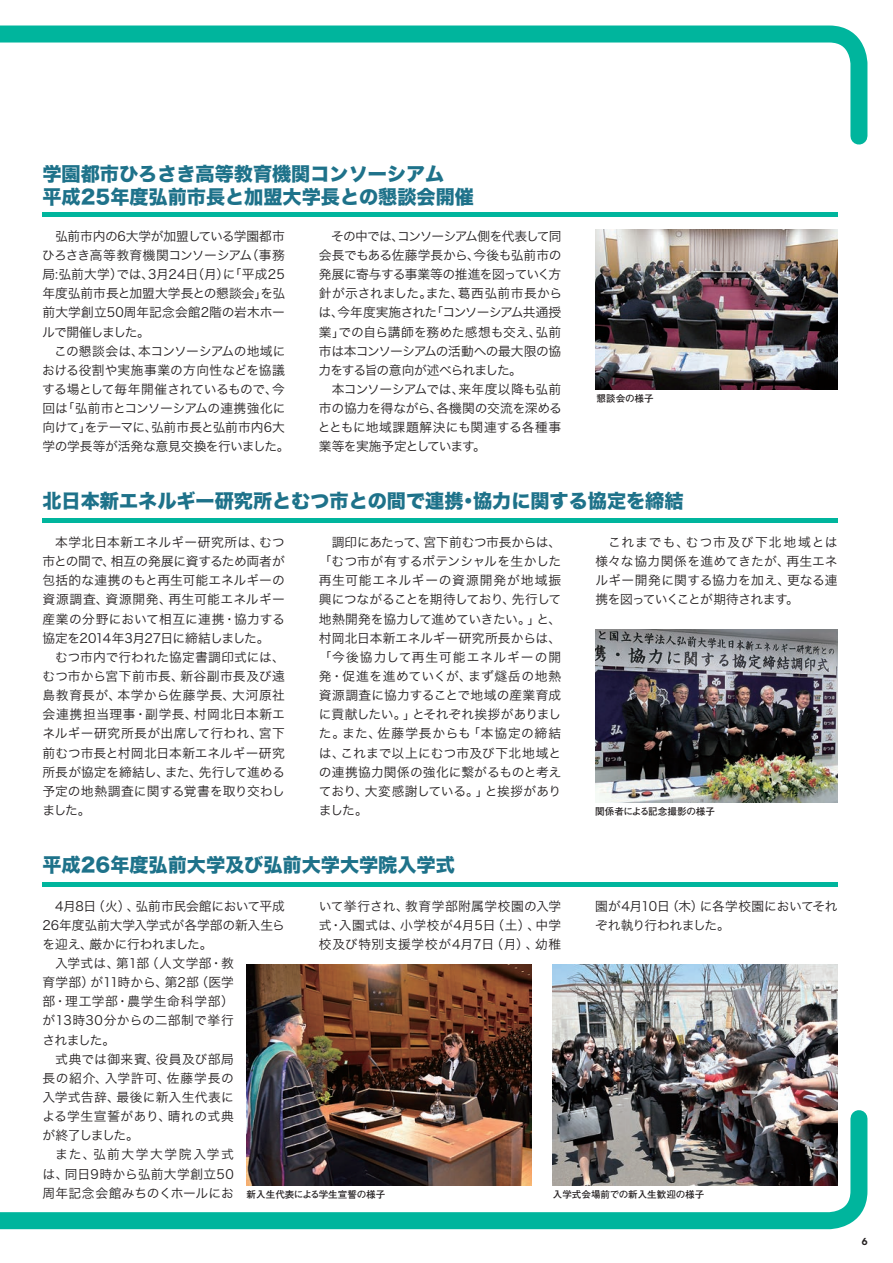
<style>
.page{position:relative;width:893px;height:1263px;background:#fff}
.page>*{position:absolute;margin:0;border:0;box-sizing:border-box;transform-origin:0 0}
.t1{font:19.2px/23.4px "Hira Kaku Std W8";color:#1e728a}
.t2{font:12.75px/19.2px "Hira Kaku Pro W3";color:#231f20;text-align:justify}
.t3{font:12.75px/19.2px "Hira Kaku Pro W3";letter-spacing:-.02em;color:#231f20}
.t4{font:12.75px "Hira Kaku Pro W3";letter-spacing:.05em;color:#231f20}
.t5{font:12.75px "Hira Kaku Pro W3";letter-spacing:.04em;color:#231f20}
.t6{font:12.75px "Hira Kaku Pro W3";letter-spacing:-.03em;color:#231f20}
.t7{font:12.75px "Hira Kaku Pro W3";letter-spacing:.025em;color:#231f20}
.t8{font:12.75px "Hira Kaku Pro W3";letter-spacing:.03em;color:#231f20}
.t9{font:12.75px "Hira Kaku Pro W3";letter-spacing:.02em;color:#231f20}
.t10{font:12.75px "Hira Kaku Pro W3";letter-spacing:.12em;color:#231f20}
.t11{font:12.75px "Hira Kaku Pro W3";letter-spacing:-.1em;color:#231f20}
.t12{font:700 9.6px "Futo Go B101 Pro";color:#231f20}
.t13{font:600 9.6px "ITC Avant Garde Std";color:#231f20}
</style>
<div class="page">
<svg style="left:0;top:25px;width:868px;height:120px"></svg>
<svg style="left:0;top:1101px;width:868px;height:129px"></svg>
<hr style="left:43px;top:213px;width:795px;height:4px;background:#00b59d">
<img style="left:595px;top:230px;width:243px;height:159px">
<img style="left:595px;top:629px;width:243px;height:174px">
<hr style="left:43px;top:519px;width:795px;height:4px;background:#00b59d">
<div style="left:43px;top:882px;width:795px;height:5px;background:#00b59d"></div>
<img style="left:247px;top:964px;width:284px;height:221px">
<img style="left:553px;top:964px;width:285px;height:221px">
<h1 class="t1" style="left:43px;top:162px;width:433px">学園都市ひろさき高等教育機関コンソーシアム　平成25年度弘前市長と加盟大学長との懇談会開催</h1>
<p class="t2" style="left:42px;top:226px;width:245px;text-indent:13px">弘前市内の6大学が加盟している学園都市ひろさき高等教育機関コンソーシアム（事務局:弘前大学）では、3月24日（月）に「平成25年度弘前市長と加盟大学長との懇談会」を弘前大学創立50周年記念会館2階の岩木ホールで開催しました。</p>
<p class="t3" style="left:42px;top:340px;width:249px;text-indent:12px">この懇談会は、本コンソーシアムの地域における役割や実施事業の方向性などを協議する場として毎年開催されているもので、今回は「弘前市とコンソーシアムの連携強化に向けて」をテーマに、弘前市長と弘前市内6大学の学長等が活発な意見交換を行いました。</p>
<p class="t2" style="left:318px;top:226px;width:245px;text-indent:13px">その中では、コンソーシアム側を代表して同会長でもある佐藤学長から、今後も弘前市の発展に寄与する事業等の推進を図っていく方針が示されました。また、葛西弘前市長からは、今年度実施された「コンソーシアム共通授業」での自ら講師を務めた感想も交え、弘前市は本コンソーシアムの活動への最大限の協力をする旨の意向が述べられました。</p>
<p class="t2" style="left:318px;top:379px;width:246px;text-indent:14px">本コンソーシアムでは、来年度以降も弘前市の協力を得ながら、各機関の交流を深めるとともに地域課題解決にも関連する各種事業等を実施予定としています。</p>
<p class="t12" style="left:597px;top:391px;width:59px">懇談会の様子</p>
<h1 class="t1" style="left:43px;top:490px;width:642px">北日本新エネルギー研究所とむつ市との間で連携・協力に関する協定を締結</h1>
<p class="t2" style="left:43px;top:532px;width:244px;text-indent:13px">本学北日本新エネルギー研究所は、むつ市との間で、相互の発展に資するため両者が包括的な連携のもと再生可能エネルギーの資源調査、資源開発、再生可能エネルギー産業の分野において相互に連携・協力する協定を2014年3月27日に締結しました。</p>
<p class="t2" style="left:43px;top:646px;width:244px;text-indent:13px">むつ市内で行われた協定書調印式には、むつ市から宮下前市長、新谷副市長及び遠島教育長が、本学から佐藤学長、大河原社会連携担当理事・副学長、村岡北日本新エネルギー研究所長が出席して行われ、宮下前むつ市長と村岡北日本新エネルギー研究所長が協定を締結し、また、先行して進める予定の地熱調査に関する覚書を取り交わしました。</p>
<p class="t2" style="left:319px;top:532px;width:244px;text-indent:13px">調印にあたって、宮下前むつ市長からは、「むつ市が有するポテンシャルを生かした再生可能エネルギーの資源開発が地域振興につながることを期待しており、先行して地熱開発を協力して進めていきたい。」と、村岡北日本新エネルギー研究所長からは、「今後協力して再生可能エネルギーの開発・促進を進めていくが、まず燧岳の地熱資源調査に協力することで地域の産業育成に貢献したい。」とそれぞれ挨拶がありました。また、佐藤学長からも「本協定の締結は、これまで以上にむつ市及び下北地域との連携協力関係の強化に繋がるものと考えており、大変感謝している。」と挨拶がありました。</p>
<p class="t2" style="left:595px;top:532px;width:244px;text-indent:13px">これまでも、むつ市及び下北地域とは様々な協力関係を進めてきたが、再生エネルギー開発に関する協力を加え、更なる連携を図っていくことが期待されます。</p>
<p class="t12" style="left:595px;top:804px;width:121px">関係者による記念撮影の様子</p>
<h1 class="t1" style="left:43px;top:853px;width:414px">平成26年度弘前大学及び弘前大学大学院入学式</h1>
<p class="t6" style="left:55px;top:894px;width:231px">4月8日（火）、弘前市民会館において平成</p>
<p class="t2" style="left:43px;top:914px;width:244px">26年度弘前大学入学式が各学部の新入生ら</p>
<p class="t3" style="left:43px;top:933px;width:172px">を迎え、厳かに行われました。</p>
<p class="t2" style="left:55px;top:953px;width:180px">入学式は、第1部（人文学部・教</p>
<p class="t2" style="left:43px;top:972px;width:193px">育学部）が11時から、第2部（医学</p>
<p class="t4" style="left:43px;top:990px;width:193px">部・理工学部・農学生命科学部）</p>
<p class="t7" style="left:43px;top:1009px;width:193px">が13時30分からの二部制で挙行</p>
<p class="t2" style="left:43px;top:1029px;width:74px">されました。</p>
<p class="t5" style="left:55px;top:1047px;width:180px">式典では御来賓、役員及び部局</p>
<p class="t4" style="left:43px;top:1067px;width:193px">長の紹介、入学許可、佐藤学長の</p>
<p class="t9" style="left:43px;top:1086px;width:193px">入学式告辞、最後に新入生代表に</p>
<p class="t5" style="left:43px;top:1105px;width:193px">よる学生宣誓があり、晴れの式典</p>
<p class="t11" style="left:43px;top:1124px;width:98px">が終了しました。</p>
<p class="t10" style="left:55px;top:1143px;width:180px">また、弘前大学大学院入学式</p>
<p class="t8" style="left:43px;top:1162px;width:193px">は、同日9時から弘前大学創立50</p>
<p class="t2" style="left:43px;top:1182px;width:193px">周年記念会館みちのくホールにお</p>
<p class="t3" style="left:595px;top:895px;width:244px">園が4月10日（木）に各学校園においてそれぞれ執り行われました。</p>
<p class="t2" style="left:319px;top:895px;width:244px">いて挙行され、教育学部附属学校園の入学式・入園式は、小学校が4月5日（土）、中学校及び特別支援学校が4月7日（月）、幼稚</p>
<p class="t12" style="left:247px;top:1187px;width:140px">新入生代表による学生宣誓の様子</p>
<p class="t12" style="left:553px;top:1187px;width:153px">入学式会場前での新入生歓迎の様子</p>
<p class="t13" style="left:862px;top:1236px;width:7px">6</p>
</div>
